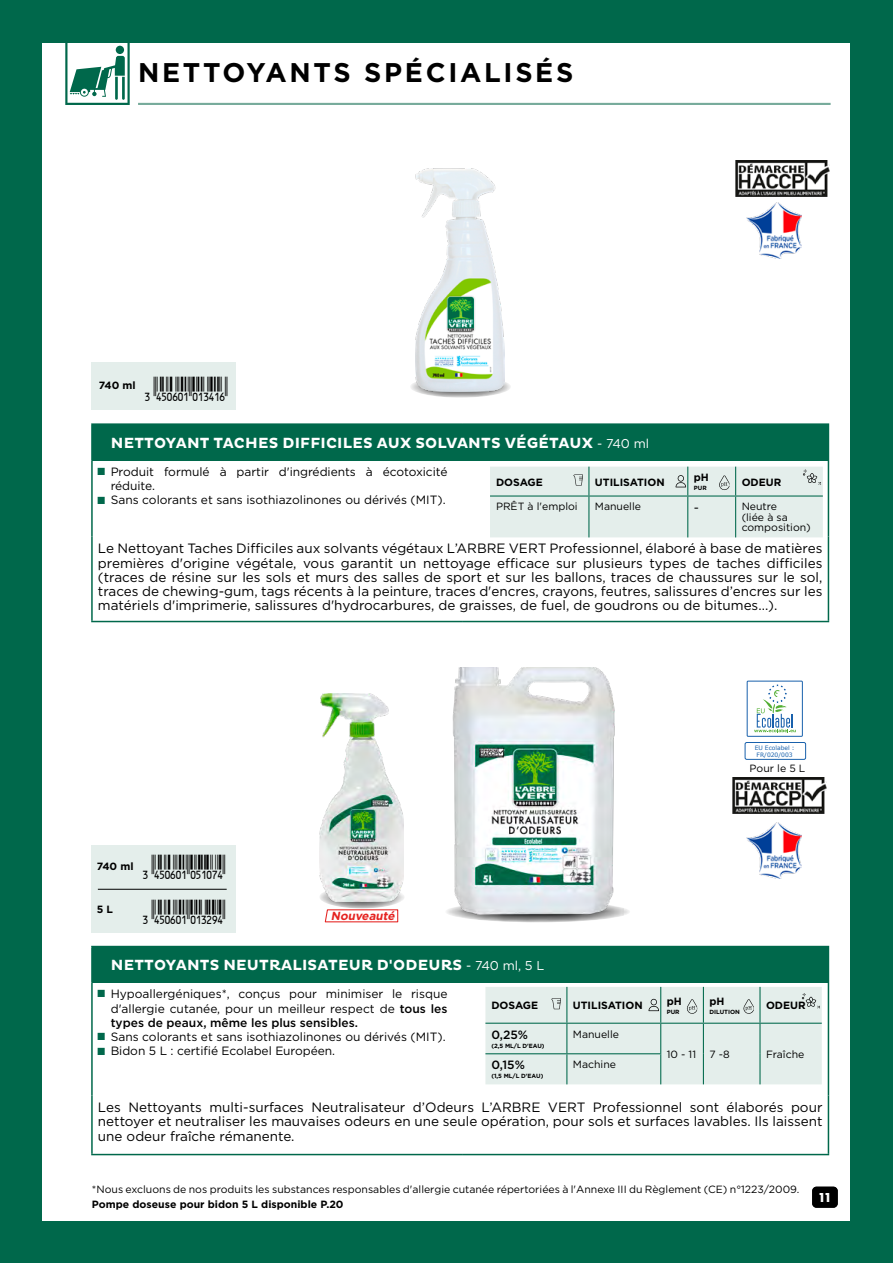
<style>
.page{position:relative;width:893px;height:1263px;background:#00684b}
.page>*{position:absolute;margin:0;border:0;box-sizing:border-box;transform-origin:0 0}
.t1{font:700 27px "Gotham";letter-spacing:.1em;color:#000}
.t2{font:24.75px/45.8px "Ean T30 G";letter-spacing:-.005em;color:#000}
.t3{font:700 15px "Pluto";letter-spacing:.015em;color:#fff}
.t4{font:13.5px/14.2px "Gotham";color:#000;text-align:justify}
.t5{font:700 13.5px "Futura PT";color:#fff}
.t6{font:12.75px "Gotham";color:#000}
.t7{font:12px "Gotham";color:#000}
.t8{font:500 12px "Gotham";color:#000}
.t9{font:italic 700 11.7px "Gotham";color:#e52321}
.t10{font:10.5px/10.5px "Gotham";color:#000}
.t11{font:700 10.5px "Gotham";color:#000}
.t12{font:700 6px "Gotham";color:#000}
.t13{font:6px/7.2px "Verdana";color:#1961ac;text-align:center}
.s1{font-family:"Gotham";font-weight:400;font-size:12.75px}
.s2{font-weight:500}
</style>
<div class="page">
<div style="left:43px;top:43px;width:807px;height:1178px;background:#fff"></div>
<hr style="left:138px;top:103px;width:693px;height:2px;background:#76ab9b">
<svg style="left:65px;top:43px;width:65px;height:62px"></svg>
<div style="left:812px;top:1187px;width:26px;height:21px;background:#000;border-radius:4px"></div>
<svg style="left:410px;top:376px;width:101px;height:22px"></svg>
<img style="left:415px;top:168px;width:90px;height:223px">
<svg style="left:445px;top:901px;width:185px;height:21px"></svg>
<img style="left:450px;top:667px;width:164px;height:255px">
<svg style="left:319px;top:885px;width:86px;height:23px"></svg>
<img style="left:319px;top:693px;width:85px;height:209px">
<svg style="left:324px;top:909px;width:75px;height:14px"></svg>
<div style="left:92px;top:424px;width:736px;height:36px;background:#00684b"></div>
<hr style="left:91px;top:423px;width:371px;height:2px;background:#00684b">
<hr style="left:91px;top:425px;width:2px;height:35px;background:#00684b">
<hr style="left:462px;top:423px;width:367px;height:2px;background:#00684b">
<hr style="left:828px;top:425px;width:1px;height:35px;background:#00684b">
<hr style="left:91px;top:460px;width:2px;height:77px;background:#00684b">
<hr style="left:828px;top:460px;width:1px;height:77px;background:#00684b">
<hr style="left:91px;top:537px;width:2px;height:84px;background:#00684b">
<hr style="left:828px;top:537px;width:1px;height:84px;background:#00684b">
<hr style="left:91px;top:621px;width:371px;height:1px;background:#00684b">
<hr style="left:462px;top:621px;width:367px;height:1px;background:#00684b">
<div style="left:490px;top:467px;width:333px;height:70px;background:#e4eeeb"></div>
<div style="left:92px;top:946px;width:736px;height:37px;background:#00684b"></div>
<hr style="left:91px;top:946px;width:371px;height:1px;background:#00684b">
<hr style="left:91px;top:947px;width:2px;height:36px;background:#00684b">
<hr style="left:462px;top:946px;width:367px;height:1px;background:#00684b">
<hr style="left:828px;top:947px;width:1px;height:36px;background:#00684b">
<hr style="left:91px;top:983px;width:2px;height:112px;background:#00684b">
<hr style="left:828px;top:983px;width:1px;height:112px;background:#00684b">
<hr style="left:91px;top:1095px;width:2px;height:59px;background:#00684b">
<hr style="left:828px;top:1095px;width:1px;height:59px;background:#00684b">
<hr style="left:91px;top:1154px;width:371px;height:1px;background:#00684b">
<hr style="left:462px;top:1154px;width:367px;height:1px;background:#00684b">
<div style="left:485px;top:987px;width:337px;height:97px;background:#e4eeeb"></div>
<img style="left:735px;top:161px;width:94px;height:35px">
<img style="left:732px;top:778px;width:94px;height:35px">
<div style="left:743px;top:677px;width:65px;height:63px;background:#fff;border:3px solid #fff"></div>
<div style="left:747px;top:681px;width:56px;height:56px;border:1px solid #1961ac"></div>
<svg style="left:754px;top:684px;width:42px;height:48px"></svg>
<div style="left:745px;top:742px;width:61px;height:18px;border:1px solid #1961ac;border-radius:2px"></div>
<img style="left:747px;top:203px;width:54px;height:55px">
<img style="left:747px;top:823px;width:54px;height:55px">
<div style="left:91px;top:362px;width:145px;height:48px;background:#e4eeeb"></div>
<div style="left:91px;top:845px;width:144px;height:87px;background:#e4eeeb"></div>
<hr style="left:98px;top:889px;width:129px;height:1px;background:#000">
<h1 class="t1" style="left:138px;top:55px;width:437px">NETTOYANTS SPÉCIALISÉS</h1>
<p class="t11" style="left:99px;top:379px;width:38px">740 ml</p>
<h2 class="t2" style="left:145px;top:366px;width:84px">3:EFKQKB=UVXYV[:</h2>
<p class="t3" style="left:111px;top:434px;width:540px">NETTOYANT TACHES DIFFICILES AUX SOLVANTS VÉGÉTAUX <span class="s1">- 740 ml</span></p>
<p class="t7" style="left:98px;top:464px;width:351px"><sup>M</sup> Produit formulé à partir d'ingrédients à écotoxicité</p>
<p class="t7" style="left:111px;top:478px;width:46px">réduite.</p>
<p class="t7" style="left:98px;top:492px;width:349px"><sup>M</sup> Sans colorants et sans isothiazolinones ou dérivés (MIT).</p>
<p class="t4" style="left:98px;top:541px;width:726px">Le Nettoyant Taches Difficiles aux solvants végétaux L’ARBRE VERT Professionnel, élaboré à base de matières premières d'origine végétale, vous garantit un nettoyage efficace sur plusieurs types de taches difficiles (traces de résine sur les sols et murs des salles de sport et sur les ballons, traces de chaussures sur le sol, traces de chewing-gum, tags récents à la peinture, traces d'encres, crayons, feutres, salissures d’encres sur les matériels d'imprimerie, salissures d'hydrocarbures, de graisses, de fuel, de goudrons ou de bitumes...).</p>
<p class="t11" style="left:496px;top:475px;width:48px">DOSAGE</p>
<p class="t11" style="left:595px;top:475px;width:71px">UTILISATION</p>
<p class="t11" style="left:694px;top:470px;width:17px">pH</p>
<p class="t12" style="left:694px;top:484px;width:14px">PUR</p>
<p class="t11" style="left:742px;top:475px;width:41px">ODEUR</p>
<p class="t10" style="left:496px;top:501px;width:83px">PRÊT à l'emploi</p>
<p class="t10" style="left:595px;top:501px;width:48px">Manuelle</p>
<p class="t6" style="left:694px;top:500px;width:7px">-</p>
<p class="t10" style="left:742px;top:501px;width:71px">Neutre<br>(liée à sa composition)</p>
<p class="t11" style="left:97px;top:860px;width:38px">740 ml</p>
<p class="t11" style="left:97px;top:902px;width:18px">5 L</p>
<h2 class="t2" style="left:143px;top:843px;width:84px">3:EFKQKB=UZVU\Y:<br>3:EFKQKB=UVXW^Y:</h2>
<p class="t9" style="left:331px;top:908px;width:68px">Nouveauté</p>
<p class="t13" style="left:755px;top:744px;width:41px">EU Ecolabel :<br>FR/020/003</p>
<p class="t10" style="left:750px;top:762px;width:57px">Pour le 5 L</p>
<p class="t3" style="left:111px;top:956px;width:435px">NETTOYANTS NEUTRALISATEUR D'ODEURS <span class="s1">- 740 ml, 5 L</span></p>
<p class="t7" style="left:98px;top:986px;width:351px"><sup>M</sup> Hypoallergéniques*, conçus pour minimiser le risque</p>
<p class="t7" style="left:111px;top:1000px;width:338px">d'allergie cutanée, pour un meilleur respect de <span class="s2">tous les</span></p>
<p class="t8" style="left:111px;top:1015px;width:249px">types de peaux, même les plus sensibles.</p>
<p class="t7" style="left:98px;top:1029px;width:349px"><sup>M</sup> Sans colorants et sans isothiazolinones ou dérivés (MIT).</p>
<p class="t7" style="left:98px;top:1043px;width:239px"><sup>M</sup> Bidon 5 L : certifié Ecolabel Européen.</p>
<p class="t11" style="left:491px;top:998px;width:48px">DOSAGE</p>
<p class="t11" style="left:573px;top:998px;width:71px">UTILISATION</p>
<p class="t11" style="left:667px;top:994px;width:17px">pH</p>
<p class="t12" style="left:667px;top:1008px;width:14px">PUR</p>
<p class="t11" style="left:709px;top:994px;width:17px">pH</p>
<p class="t12" style="left:709px;top:1008px;width:32px">DILUTION</p>
<p class="t11" style="left:766px;top:998px;width:41px">ODEUR</p>
<p class="t10" style="left:573px;top:1028px;width:48px">Manuelle</p>
<p class="t8" style="left:491px;top:1027px;width:38px">0,25%</p>
<p class="t12" style="left:491px;top:1042px;width:55px">(2,5 ML/L D'EAU)</p>
<p class="t10" style="left:667px;top:1049px;width:31px">10 - 11</p>
<p class="t10" style="left:709px;top:1049px;width:22px">7 -8</p>
<p class="t10" style="left:766px;top:1049px;width:40px">Fraîche</p>
<p class="t10" style="left:573px;top:1059px;width:45px">Machine</p>
<p class="t4" style="left:98px;top:1100px;width:726px">Les Nettoyants multi-surfaces Neutralisateur d’Odeurs L’ARBRE VERT Professionnel sont élaborés pour nettoyer et neutraliser les mauvaises odeurs en une seule opération, pour sols et surfaces lavables. Ils laissent une odeur fraîche rémanente.</p>
<p class="t8" style="left:491px;top:1057px;width:35px">0,15%</p>
<p class="t12" style="left:491px;top:1072px;width:53px">(1,5 ML/L D'EAU)</p>
<p class="t10" style="left:92px;top:1184px;width:709px">*Nous excluons de nos produits les substances responsables d'allergie cutanée répertoriées à l'Annexe III du Règlement (CE) n°1223/2009.</p>
<p class="t11" style="left:92px;top:1197px;width:253px">Pompe doseuse pour bidon 5 L disponible P.20</p>
<p class="t5" style="left:818px;top:1189px;width:16px">11</p>
</div>
